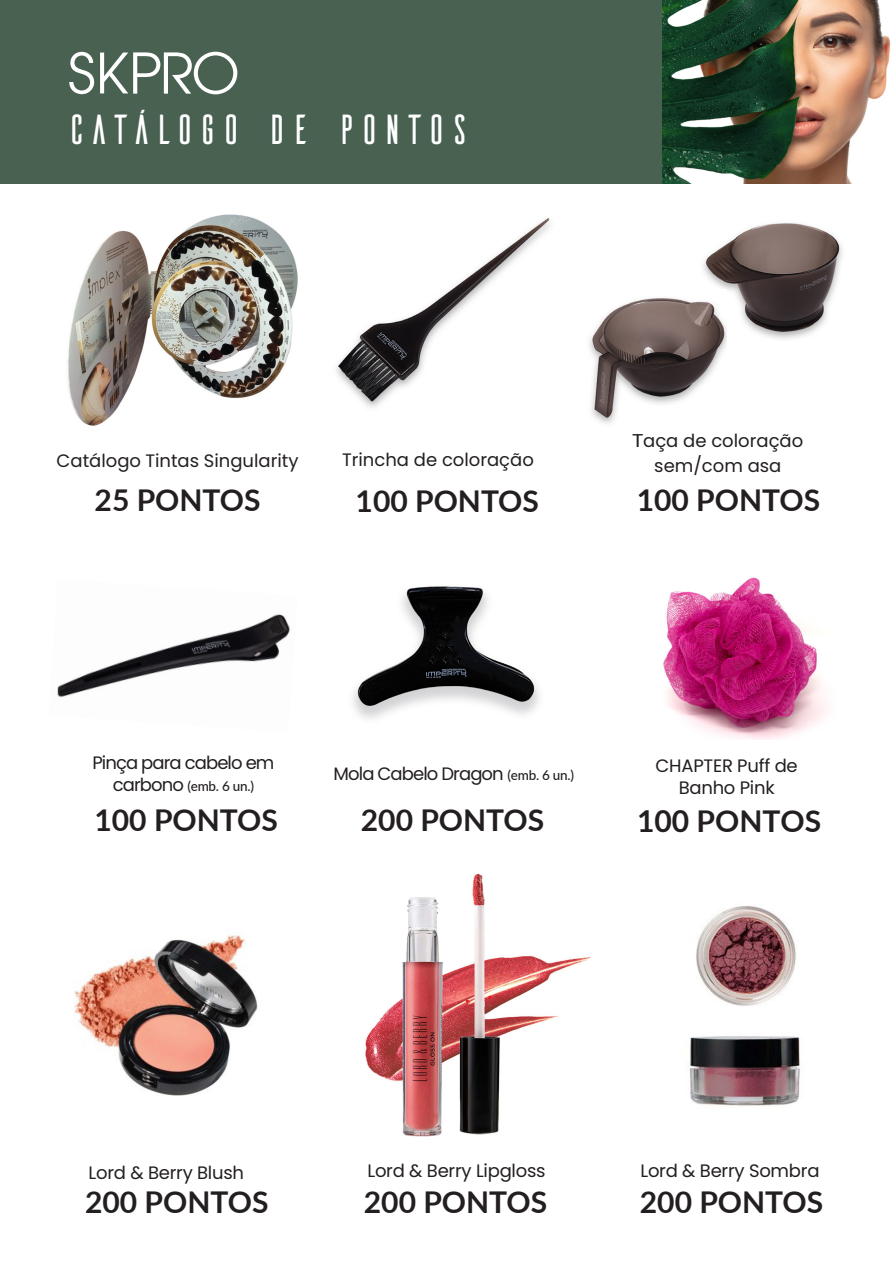
<style>
.page{position:relative;width:893px;height:1263px;background:#fff}
.page>*{position:absolute;margin:0;border:0;box-sizing:border-box;transform-origin:0 0}
.t1{font:42px "Ailerons";letter-spacing:-.045em;color:#fff}
.t2{font:700 30px "Lato";color:#231f20}
.t3{font:18px/24.8px "Poppins";letter-spacing:-.015em;color:#231f20;text-align:center}
.t4{font:18px "Poppins";letter-spacing:-.05em;color:#231f20}
.t5{font:500 13.5px "Lato";color:#231f20}
.s1{font-family:"Lato";font-weight:500}
.s2{font-family:"Poppins";font-weight:400;font-size:18px}
.s3{font-family:"Lato";font-weight:500;font-size:13.5px}
</style>
<div class="page">
<img style="left:661px;top:0;width:230px;height:183px">
<img style="left:57px;top:614px;width:233px;height:83px">
<img style="left:336px;top:218px;width:214px;height:190px">
<img style="left:703px;top:223px;width:140px;height:116px">
<img style="left:589px;top:290px;width:138px;height:134px">
<img style="left:353px;top:586px;width:186px;height:133px">
<div style="left:0;top:0;width:661px;height:183px;background:#486151"></div>
<svg style="left:69px;top:52px;width:25px;height:42px"></svg>
<svg style="left:100px;top:52px;width:137px;height:42px"></svg>
<img style="left:74px;top:935px;width:184px;height:161px">
<img style="left:689px;top:905px;width:111px;height:201px">
<img style="left:365px;top:873px;width:226px;height:264px">
<img style="left:68px;top:214px;width:230px;height:212px">
<img style="left:663px;top:577px;width:166px;height:162px">
<h1 class="t1" style="left:64px;top:109px;width:409px">CATÁLOGO DE PONTOS</h1>
<p class="t3" style="left:57px;top:449px;width:243px">Catálogo Tintas Singularity</p>
<p class="t2" style="left:95px;top:478px;width:167px">25 PONTOS</p>
<p class="t3" style="left:342px;top:447px;width:193px">Trincha de coloração</p>
<p class="t2" style="left:356px;top:479px;width:185px">100 PONTOS</p>
<p class="t3" style="left:632px;top:429px;width:172px"><span class="s1">T</span>aça de coloração sem/com asa</p>
<p class="t2" style="left:637px;top:478px;width:185px">100 PONTOS</p>
<p class="t4" style="left:92px;top:752px;width:184px">Pinça para cabelo em</p>
<p class="t5" style="left:113px;top:776px;width:143px"><span class="s2">carbono</span> (emb. 6 un.)</p>
<p class="t2" style="left:95px;top:798px;width:185px">100 PONTOS</p>
<p class="t4" style="left:334px;top:763px;width:242px">Mola Cabelo Dragon <span class="s3">(emb. 6 un.)</span></p>
<p class="t2" style="left:361px;top:798px;width:185px">200 PONTOS</p>
<p class="t3" style="left:656px;top:755px;width:144px;line-height:21.6px">CHAPTER Puff de<br>Banho Pink</p>
<h2 class="t2" style="left:637px;top:799px;width:186px">100 PONTOS</h2>
<p class="t3" style="left:89px;top:1160px;width:157px">Lord &amp; Berry Blush</p>
<p class="t3" style="left:367px;top:1159px;width:180px">Lord &amp; Berry Lipgloss</p>
<p class="t3" style="left:640px;top:1158px;width:181px">Lord &amp; Berry Sombra</p>
<h2 class="t2" style="left:85px;top:1180px;width:185px">200 PONTOS</h2>
<h2 class="t2" style="left:364px;top:1180px;width:185px">200 PONTOS</h2>
<h2 class="t2" style="left:640px;top:1180px;width:185px">200 PONTOS</h2>
</div>
